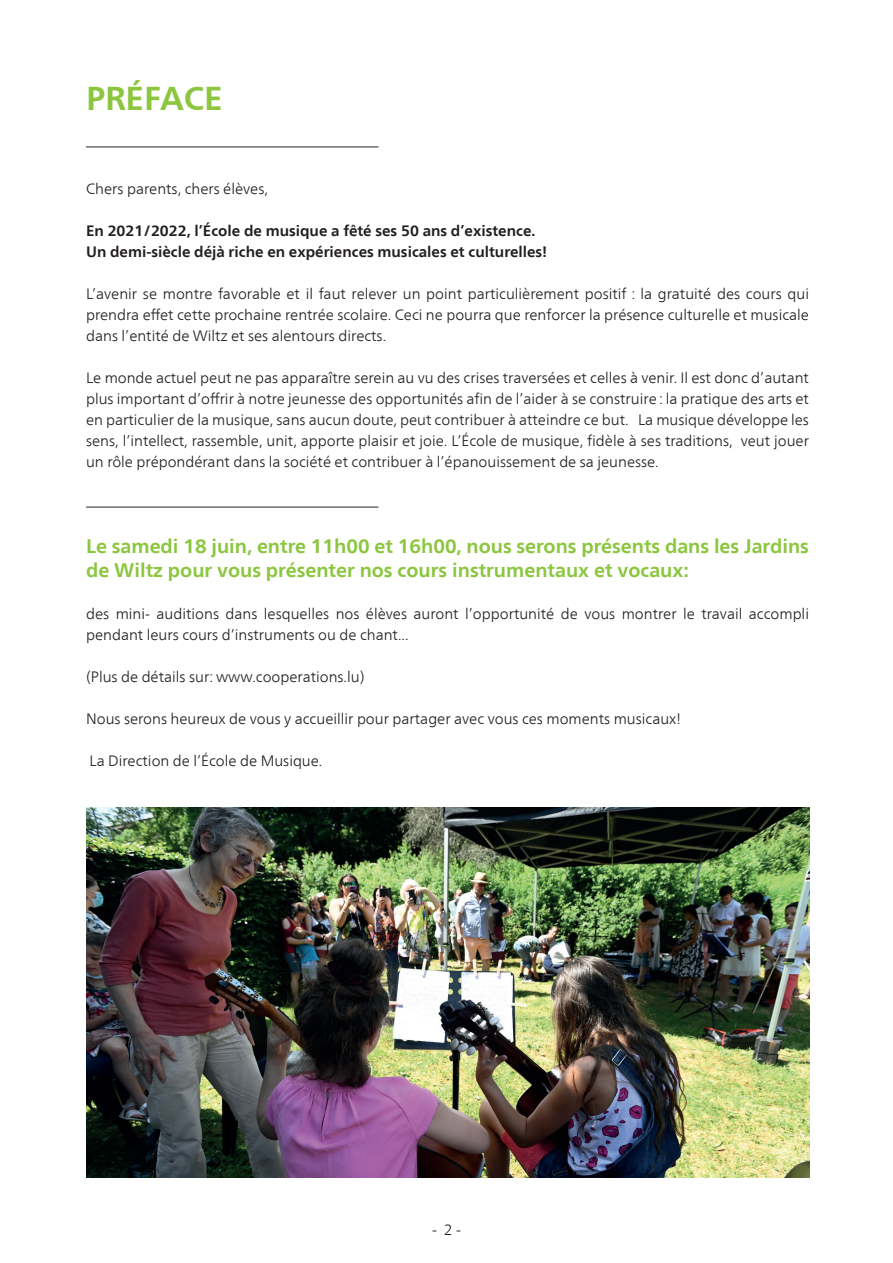
<style>
.page{position:relative;width:893px;height:1263px;background:#fff}
.page>*{position:absolute;margin:0;border:0;box-sizing:border-box;transform-origin:0 0}
.t1{font:700 33px "Frutiger Neue LT Com";color:#8bc63e}
.t2{font:700 19.5px/23.4px "Frutiger Neue LT Com";color:#8bc63e}
.t3{font:300 15px/21px "Frutiger Neue LT Com";color:#231f20;text-align:justify}
.t4{font:700 15px/21px "Frutiger Neue LT Com";color:#231f20}
</style>
<div class="page">
<hr style="left:86px;top:147px;width:292px;height:1px;background:#231f20">
<hr style="left:86px;top:507px;width:292px;height:1px;background:#231f20">
<img style="left:86px;top:808px;width:723px;height:370px">
<h1 class="t1" style="left:86px;top:79px;width:138px">PRÉFACE</h1>
<p class="t3" style="left:86px;top:178px;width:183px">Chers parents, chers élèves,</p>
<p class="t4" style="left:86px;top:220px;width:463px">En 2021/2022, l’École de musique a fêté ses 50 ans d’existence.<br>Un demi-siècle déjà riche en expériences musicales et culturelles!</p>
<p class="t3" style="left:86px;top:283px;width:724px">L’avenir se montre favorable et il faut relever un point particulièrement positif : la gratuité des cours qui prendra effet cette prochaine rentrée scolaire. Ceci ne pourra que renforcer la présence culturelle et musicale dans l’entité de Wiltz et ses alentours directs.</p>
<p class="t3" style="left:86px;top:367px;width:724px">Le monde actuel peut ne pas apparaître serein au vu des crises traversées et celles à venir. Il est donc d’autant plus important d’offrir à notre jeunesse des opportunités afin de l’aider à se construire : la pratique des arts et en particulier de la musique, sans aucun doute, peut contribuer à atteindre ce but. La musique développe les sens, l’intellect, rassemble, unit, apporte plaisir et joie. L’École de musique, fidèle à ses traditions, veut jouer un rôle prépondérant dans la société et contribuer à l’épanouissement de sa jeunesse.</p>
<h2 class="t2" style="left:86px;top:534px;width:724px">Le samedi 18 juin, entre 11h00 et 16h00, nous serons présents dans les Jardins de Wiltz pour vous présenter nos cours instrumentaux et vocaux:</h2>
<p class="t3" style="left:86px;top:603px;width:724px">des mini- auditions dans lesquelles nos élèves auront l’opportunité de vous montrer le travail accompli pendant leurs cours d’instruments ou de chant...</p>
<p class="t3" style="left:86px;top:666px;width:280px">(Plus de détails sur: www.cooperations.lu)</p>
<p class="t3" style="left:86px;top:708px;width:596px">Nous serons heureux de vous y accueillir pour partager avec vous ces moments musicaux!</p>
<p class="t3" style="left:90px;top:750px;width:234px">La Direction de l’École de Musique.</p>
<p class="t3" style="left:432px;top:1219px;width:30px">- 2 -</p>
</div>
